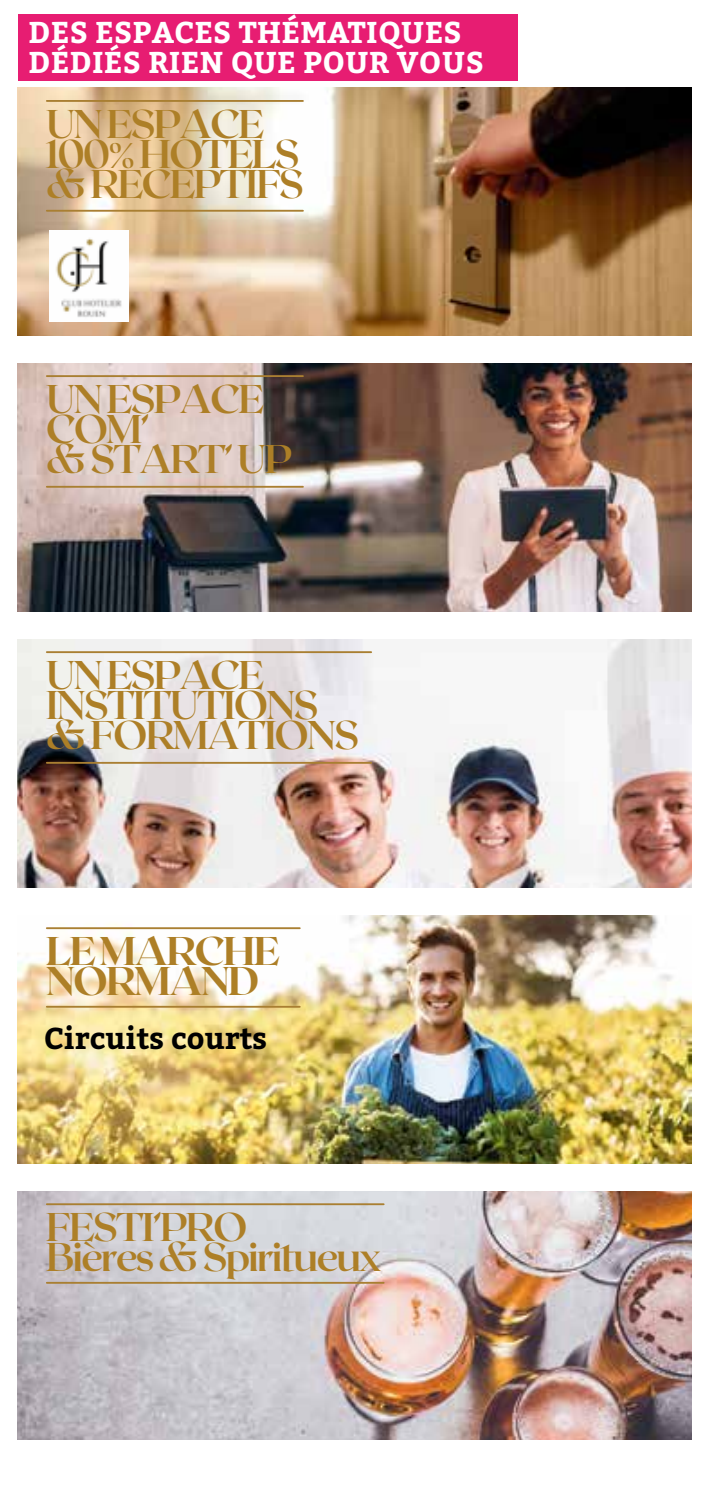
<style>
.page{position:relative;width:709px;height:1489px;background:#fff}
.page>*{position:absolute;margin:0;border:0;box-sizing:border-box;transform-origin:0 0}
.t1{font:700 40px/30px "Roxborough CF";letter-spacing:-.055em;color:#ad7f27}
.t2{font:800 40px/30px "Roxborough CF";letter-spacing:-.055em;color:#ad7f27}
.t3{font:700 30px/30px "Bitter";letter-spacing:.01em;color:#fff}
.t4{font:700 30px "Bitter";color:#000}
</style>
<div class="page">
<div style="left:18px;top:14px;width:499px;height:66px;background:#e71d72"></div>
<img style="left:18px;top:88px;width:673px;height:247px">
<hr style="left:47px;top:100px;width:256px;height:2px;background:#a97f32">
<hr style="left:47px;top:210px;width:256px;height:2px;background:#a97f32">
<img style="left:18px;top:363px;width:673px;height:248px">
<hr style="left:47px;top:375px;width:256px;height:2px;background:#a97f32">
<hr style="left:47px;top:486px;width:256px;height:1px;background:#a97f32">
<img style="left:18px;top:639px;width:673px;height:248px">
<hr style="left:47px;top:651px;width:324px;height:2px;background:#a97f32">
<hr style="left:47px;top:761px;width:324px;height:2px;background:#a97f32">
<img style="left:18px;top:915px;width:673px;height:248px">
<hr style="left:47px;top:927px;width:253px;height:2px;background:#a97f32">
<hr style="left:47px;top:1005px;width:253px;height:2px;background:#a97f32">
<img style="left:18px;top:1191px;width:673px;height:248px">
<hr style="left:47px;top:1203px;width:337px;height:2px;background:#a97f32">
<hr style="left:47px;top:1281px;width:337px;height:2px;background:#a97f32">
<img style="left:50px;top:230px;width:79px;height:91px">
<p class="t3" style="left:28px;top:18px;width:457px">DES ESPACES THÉMATIQUES<br>DÉDIÉS RIEN QUE POUR VOUS</p>
<p class="t1" style="left:46px;top:108px;width:260px">UN ESPACE<br>100% HOTELS &amp; RECEPTIFS</p>
<p class="t1" style="left:46px;top:383px;width:248px">UN ESPACE<br>COM’<br>&amp; START’ UP</p>
<p class="t1" style="left:46px;top:659px;width:315px">UN ESPACE<br>INSTITUTIONS &amp; FORMATIONS</p>
<p class="t2" style="left:46px;top:935px;width:236px">LE MARCHE<br>NORMAND</p>
<p class="t4" style="left:44px;top:1019px;width:225px">Circuits courts</p>
<p class="t1" style="left:46px;top:1211px;width:337px">FESTI’PRO<br>Bières &amp; Spiritueux</p>
</div>
